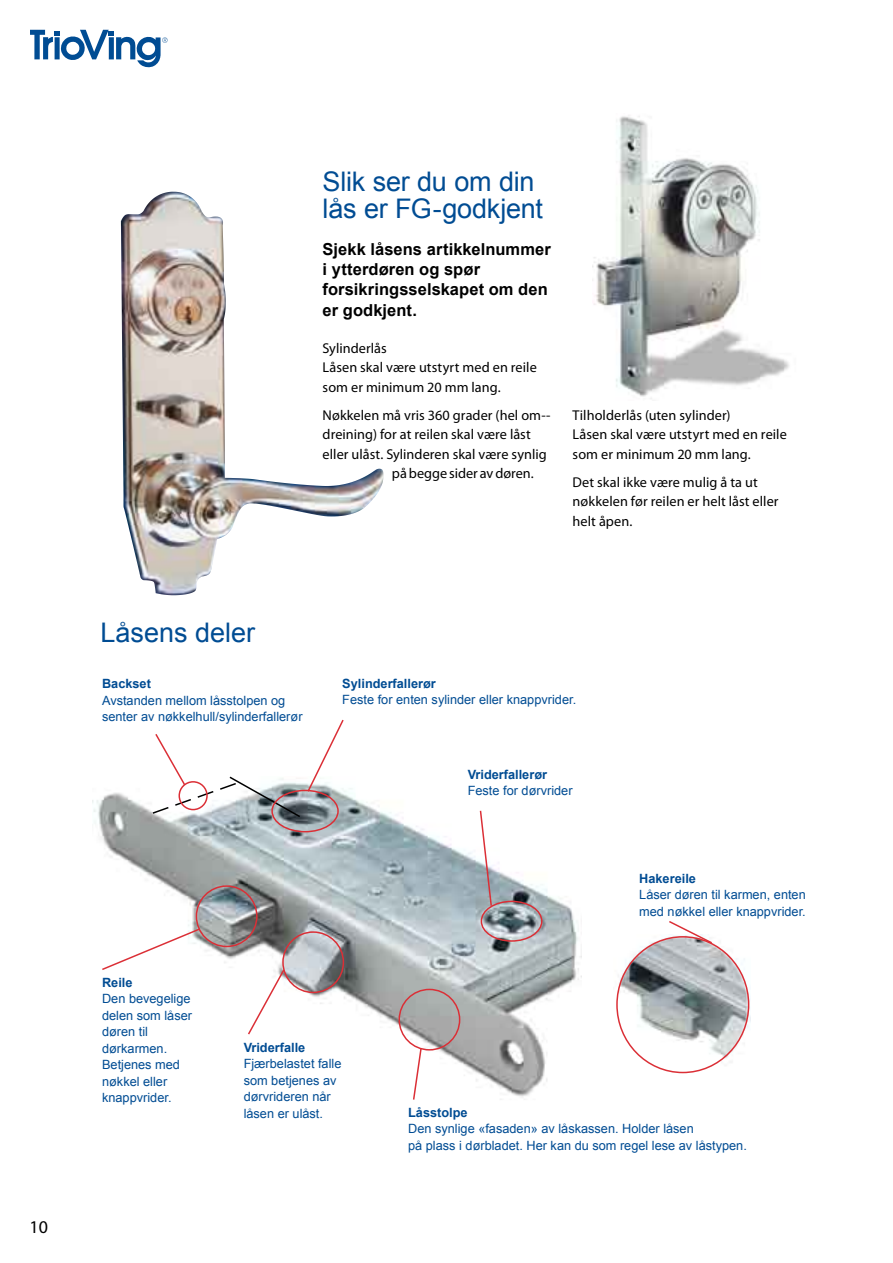
<style>
.page{position:relative;width:893px;height:1263px;background:#fff}
.page>*{position:absolute;margin:0;border:0;box-sizing:border-box;transform-origin:0 0}
.t1{font:27px/27px "Arial";letter-spacing:-.005em;color:#004c93}
.t2{font:18px "Myriad Pro";color:#000}
.t3{font:700 16.5px/20.2px "Arial";letter-spacing:.005em;color:#000}
.t4{font:14.25px/19.5px "Myriad Pro";letter-spacing:.005em;color:#000}
.t5{font:12.75px/16.5px "Arial";color:#004c93}
.t6{font:700 12.75px "Arial";color:#004c93}
</style>
<div class="page">
<svg style="left:30px;top:30px;width:138px;height:38px"></svg>
<img style="left:121px;top:192px;width:262px;height:403px">
<img style="left:93px;top:788px;width:489px;height:312px">
<img style="left:616px;top:937px;width:135px;height:137px">
<div style="left:196px;top:885px;width:62px;height:62px;border:2px solid #db2f36;border-radius:50%"></div>
<div style="left:282px;top:931px;width:62px;height:62px;border:2px solid #db2f36;border-radius:50%"></div>
<div style="left:398px;top:989px;width:62px;height:61px;border:2px solid #db2f36;border-radius:50%"></div>
<svg style="left:100px;top:927px;width:101px;height:44px"></svg>
<svg style="left:246px;top:968px;width:40px;height:68px"></svg>
<svg style="left:412px;top:1046px;width:11px;height:54px"></svg>
<div style="left:481px;top:901px;width:61px;height:41px;border:2px solid #db2f36;border-radius:50%"></div>
<svg style="left:479px;top:809px;width:14px;height:98px"></svg>
<svg style="left:151px;top:719px;width:194px;height:99px"></svg>
<div style="left:271px;top:790px;width:68px;height:42px;border:2px solid #db2f36;border-radius:50%"></div>
<svg style="left:667px;top:921px;width:47px;height:24px"></svg>
<img style="left:593px;top:115px;width:197px;height:284px">
<h2 class="t2" style="left:30px;top:1216px;width:20px">10</h2>
<h1 class="t1" style="left:323px;top:168px;width:222px">Slik ser du om din lås er FG-godkjent</h1>
<p class="t3" style="left:323px;top:240px;width:230px">Sjekk låsens artikkelnummer i ytterdøren og spør forsikringsselskapet om den er godkjent.</p>
<p class="t4" style="left:323px;top:338px;width:216px">Sylinderlås<br>Låsen skal være utstyrt med en reile som er minimum 20 mm lang.</p>
<p class="t4" style="left:323px;top:405px;width:222px">Nøkkelen må vris 360 grader (hel om--</p>
<p class="t4" style="left:323px;top:424px;width:210px">dreining) for at reilen skal være låst</p>
<p class="t4" style="left:323px;top:444px;width:226px">eller ulåst. Sylinderen skal være synlig</p>
<p class="t4" style="left:392px;top:463px;width:143px">på begge sider av døren.</p>
<p class="t4" style="left:573px;top:405px;width:216px">Tilholderlås (uten sylinder)<br>Låsen skal være utstyrt med en reile som er minimum 20 mm lang.</p>
<p class="t4" style="left:573px;top:472px;width:207px">Det skal ikke være mulig å ta ut nøkkelen før reilen er helt låst eller helt åpen.</p>
<h1 class="t1" style="left:101px;top:619px;width:156px">Låsens deler</h1>
<p class="t6" style="left:102px;top:675px;width:50px">Backset</p>
<p class="t5" style="left:102px;top:692px;width:202px">Avstanden mellom låsstolpen og senter av nøkkelhull/sylinderfallerør</p>
<p class="t6" style="left:342px;top:675px;width:95px">Sylinderfallerør</p>
<p class="t5" style="left:342px;top:691px;width:235px">Feste for enten sylinder eller knappvrider.</p>
<p class="t6" style="left:468px;top:766px;width:81px">Vriderfallerør</p>
<p class="t5" style="left:468px;top:783px;width:106px">Feste for dørvrider</p>
<p class="t6" style="left:639px;top:870px;width:58px">Hakereile</p>
<p class="t5" style="left:639px;top:886px;width:168px">Låser døren til karmen, enten med nøkkel eller knappvrider.</p>
<p class="t6" style="left:102px;top:974px;width:32px">Reile</p>
<p class="t5" style="left:102px;top:991px;width:91px">Den bevegelige delen som låser døren til dørkarmen.<br>Betjenes med nøkkel eller knappvrider.</p>
<p class="t6" style="left:244px;top:1039px;width:63px">Vriderfalle</p>
<p class="t5" style="left:244px;top:1056px;width:99px">Fjærbelastet falle som betjenes av dørvrideren når låsen er ulåst.</p>
<p class="t6" style="left:408px;top:1104px;width:61px">Låsstolpe</p>
<p class="t5" style="left:408px;top:1120px;width:340px">Den synlige «fasaden» av låskassen. Holder låsen<br>på plass i dørbladet. Her kan du som regel lese av låstypen.</p>
</div>
